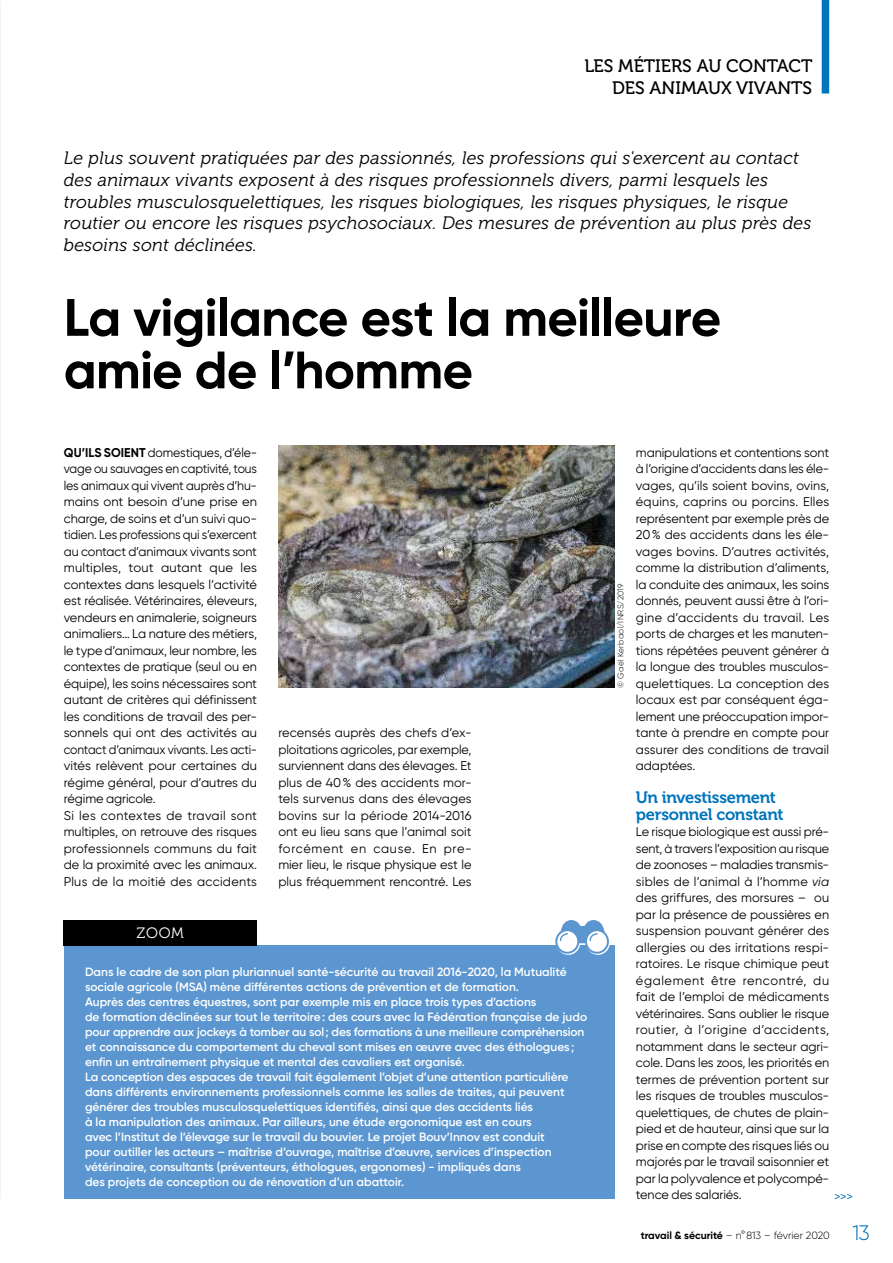
<style>
.page{position:relative;width:893px;height:1263px;background:#fff}
.page>*{position:absolute;margin:0;border:0;box-sizing:border-box;transform-origin:0 0}
.t1{font:700 52.5px/52.5px "Gilroy";letter-spacing:-.015em;color:#000}
.t2{font:italic 18px/21.8px "Museo 300";letter-spacing:.015em;color:#000}
.t3{font:18px/21.6px "Museo 500";color:#000;text-align:right}
.t4{font:16.5px/16.5px "Museo 700";letter-spacing:-.02em;color:#0074bc}
.t5{font:15px "Museo 300";color:#fff}
.t6{font:12.75px/16.5px "Gilroy";letter-spacing:-.005em;color:#000;text-align:justify}
.t7{font:12.75px/16.5px "Gilroy";letter-spacing:-.005em;color:#000;scale:.96 1}
.t8{font:12.75px "Gilroy";color:#0074bc}
.t9{font:600 12px/15px "Gilroy";color:#fff}
.t10{font:300 10.5px "Gilroy";letter-spacing:-.01em;color:#000}
.t11{font:300 8.25px "Gilroy";letter-spacing:.025em;color:#000}
.s1{font-weight:700}
.s2{font-style:italic}
.s3{font-size:21px;color:#0074bc}
</style>
<div class="page">
<div style="left:822px;top:0;width:7px;height:94px;background:#0074bc"></div>
<div style="left:64px;top:945px;width:551px;height:254px;background:#5b96d0"></div>
<div style="left:64px;top:920px;width:193px;height:25px;background:#000"></div>
<div style="left:586px;top:930px;width:24px;height:25px;border:2px solid #fff;border-radius:50%"></div>
<div style="left:556px;top:930px;width:24px;height:25px;border:2px solid #fff;border-radius:50%"></div>
<div style="left:584px;top:921px;width:19px;height:18px;background:#5b96d0;border-radius:50%"></div>
<div style="left:584px;top:920px;width:19px;height:20px;border:2px solid #5b96d0;border-radius:50%"></div>
<div style="left:562px;top:921px;width:18px;height:18px;background:#5b96d0;border-radius:50%"></div>
<div style="left:561px;top:920px;width:20px;height:20px;border:2px solid #5b96d0;border-radius:50%"></div>
<div style="left:586px;top:930px;width:22px;height:23px;background:#fff;border-radius:50%"></div>
<div style="left:585px;top:929px;width:24px;height:25px;border:2px solid #5b96d0;border-radius:50%"></div>
<svg style="left:556px;top:930px;width:22px;height:23px"></svg>
<div style="left:555px;top:929px;width:24px;height:25px;border:2px solid #5b96d0;border-radius:50%"></div>
<svg style="left:556px;top:926px;width:53px;height:17px"></svg>
<img style="left:278px;top:446px;width:337px;height:242px">
<h2 class="t3" style="left:584px;top:55px;width:230px">LES MÉTIERS AU CONTACT<br>DES ANIMAUX VIVANTS</h2>
<p class="t2" style="left:64px;top:147px;width:749px">Le plus souvent pratiquées par des passionnés, les professions qui s'exercent au contact des animaux vivants exposent à des risques professionnels divers, parmi lesquels les troubles musculosquelettiques, les risques biologiques, les risques physiques, le risque routier ou encore les risques psychosociaux. Des mesures de prévention au plus près des besoins sont déclinées.</p>
<h1 class="t1" style="left:64px;top:291px;width:659px">La vigilance est la meilleure amie de l’homme</h1>
<p class="t7" style="left:64px;top:444px;width:203px"><span class="s1">QU’ILS SOIENT</span> domestiques, d’éle&shy;vage ou sauvages en captivité, tous les animaux qui vivent auprès d’hu&shy;mains ont besoin d’une prise en charge, de soins et d’un suivi quo&shy;tidien. Les professions qui s’exercent au contact d’animaux vivants sont multiples, tout autant que les contextes dans lesquels l’activité est réalisée. Vétérinaires, éleveurs, vendeurs en animalerie, soigneurs animaliers… La nature des métiers, le type d’animaux, leur nombre, les contextes de pratique (seul ou en équipe), les soins nécessaires sont autant de critères qui définissent les conditions de travail des per&shy;sonnels qui ont des activités au contact d’animaux vivants. Les acti&shy;vités relèvent pour certaines du régime général, pour d’autres du régime agricole.<br>Si les contextes de travail sont multiples, on retrouve des risques professionnels communs du fait de la proximité avec les animaux.<br>Plus de la moitié des accidents</p>
<p class="t5" style="left:137px;top:925px;width:49px">ZOOM</p>
<p class="t6" style="left:278px;top:724px;width:195px">recensés auprès des chefs d’ex&shy;ploitations agricoles, par exemple, surviennent dans des élevages. Et plus de 40% des accidents mor&shy;tels survenus dans des élevages bovins sur la période 2014-2016 ont eu lieu sans que l’animal soit forcément en cause. En pre&shy;mier lieu, le risque physique est le plus fréquemment rencontré. Les</p>
<p class="t9" style="left:85px;top:965px;width:504px">Dans le cadre de son plan pluriannuel santé-sécurité au travail 2016-2020, la Mutualité sociale agricole (MSA) mène différentes actions de prévention et de formation.<br>Auprès des centres équestres, sont par exemple mis en place trois types d’actions<br>de formation déclinées sur tout le territoire: des cours avec la Fédération française de judo pour apprendre aux jockeys à tomber au sol; des formations à une meilleure compréhension et connaissance du comportement du cheval sont mises en œuvre avec des éthologues ; enfin un entraînement physique et mental des cavaliers est organisé.<br>La conception des espaces de travail fait également l’objet d’une attention particulière dans différents environnements professionnels comme les salles de traites, qui peuvent générer des troubles musculosquelettiques identifiés, ainsi que des accidents liés<br>à la manipulation des animaux. Par ailleurs, une étude ergonomique est en cours<br>avec l’Institut de l’élevage sur le travail du bouvier. Le projet Bouv’Innov est conduit<br>pour outiller les acteurs – maîtrise d’ouvrage, maîtrise d’œuvre, services d’inspection vétérinaire, consultants (préventeurs, éthologues, ergonomes) - impliqués dans<br>des projets de conception ou de rénovation d’un abattoir.</p>
<p class="t11" style="left:615px;top:688px;width:106px;rotate:-90deg">© Gaël Kerbaol/INRS/2019</p>
<p class="t6" style="left:636px;top:444px;width:195px">manipulations et contentions sont à l’origine d’accidents dans les éle&shy;vages, qu’ils soient bovins, ovins, équins, caprins ou porcins. Elles représentent par exemple près de 20% des accidents dans les éle&shy;vages bovins. D’autres activités, comme la distribution d’aliments, la conduite des animaux, les soins donnés, peuvent aussi être à l’ori&shy;gine d’accidents du travail. Les ports de charges et les manuten&shy;tions répétées peuvent générer à la longue des troubles musculos&shy;quelettiques. La conception des locaux est par conséquent éga&shy;lement une préoccupation impor&shy;tante à prendre en compte pour assurer des conditions de travail adaptées.</p>
<p class="t4" style="left:636px;top:789px;width:149px">Un investissement personnel constant</p>
<p class="t6" style="left:636px;top:823px;width:195px">Le risque biologique est aussi pré&shy;sent, à travers l’exposition au risque de zoonoses – maladies transmis&shy;sibles de l’animal à l’homme <span class="s2">via </span>des griffures, des morsures – ou par la présence de poussières en suspension pouvant générer des allergies ou des irritations respi&shy;ratoires. Le risque chimique peut également être rencontré, du fait de l’emploi de médicaments vétérinaires. Sans oublier le risque routier, à l’origine d’accidents, notamment dans le secteur agri&shy;cole. Dans les zoos, les priorités en termes de prévention portent sur les risques de troubles musculos&shy;quelettiques, de chutes de plain&shy;pied et de hauteur, ainsi que sur la prise en compte des risques liés ou majorés par le travail saisonnier et par la polyvalence et polycompé&shy;tence des salariés.</p>
<p class="t8" style="left:834px;top:1188px;width:20px">&gt;&gt;&gt;</p>
<p class="t10" style="left:641px;top:1229px;width:231px"><span class="s1">travail &amp; sécurité</span> – n°813 – février 2020 <span class="s3">13</span></p>
</div>
